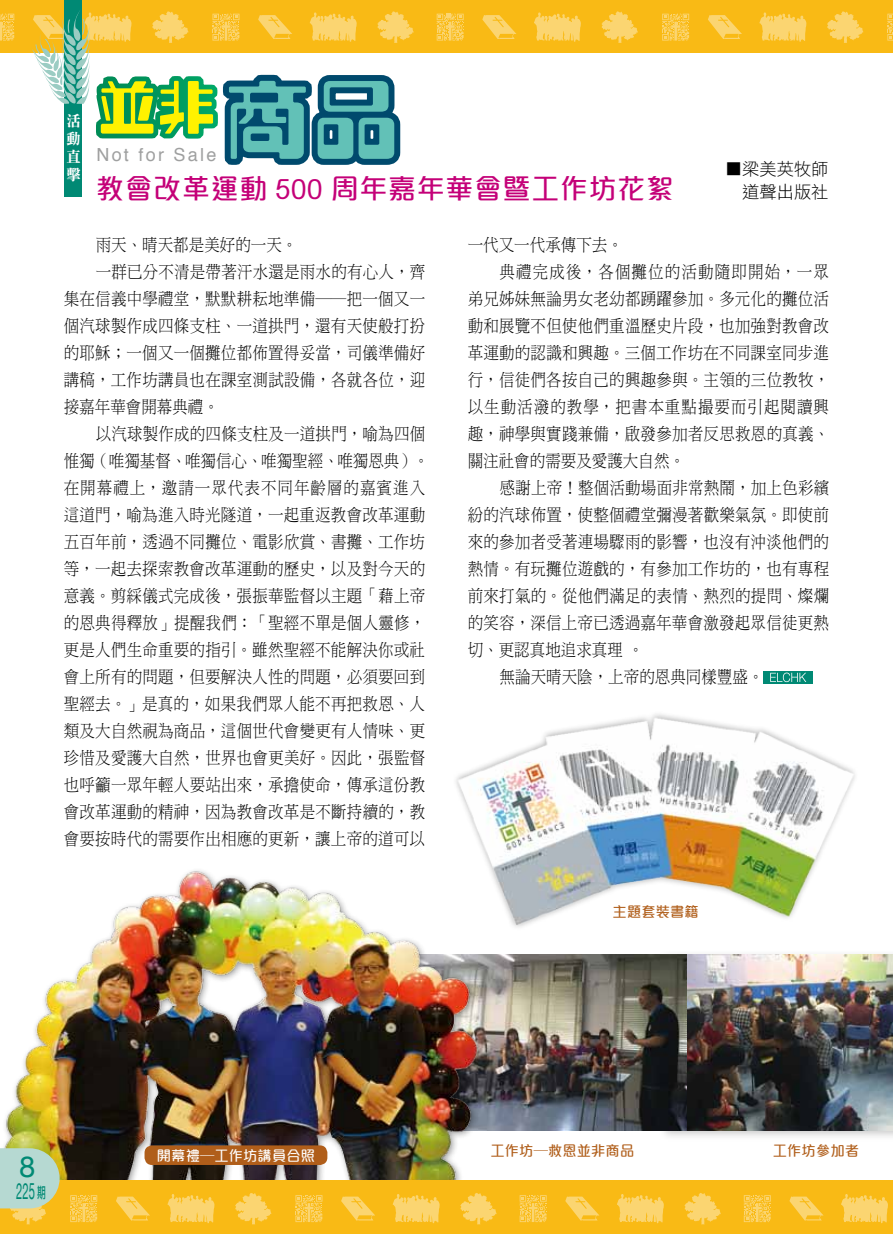
<style>
.page{position:relative;width:893px;height:1234px;background:#fff}
.page>*{position:absolute;margin:0;border:0;box-sizing:border-box;transform-origin:0 0}
.t1{font:700 59.4px "M Computer HK";color:#fff200}
.t2{font:29.25px "Helvetica Neue";color:#008974}
.t3{font:500 27.75px "M Elle HK";letter-spacing:.03em;color:#c40078}
.t4{font:22.5px "Helvetica Neue";color:#008974;scale:.5 1}
.t5{font:18px "Helvetica";letter-spacing:.125em;color:#9fa0a0}
.t6{font:17.25px "DF Ming HK W3";letter-spacing:.015em;color:#000;scale:.9 1}
.t7{font:17.25px "DF Ming HK W3";letter-spacing:.065em;color:#000;scale:.9 1}
.t8{font:17.25px "DF Ming HK W3";letter-spacing:.07em;color:#000;scale:.9 1}
.t9{font:17.25px "DF Hei HK W3";color:#000}
.t10{font:15.15px/18.1px "DF Li Song HK W7";color:#fff;text-align:justify;scale:.95 1}
.t11{font:500 14.25px "M Elle HK";letter-spacing:.01em;color:#b05e1a}
.t12{font:500 14.25px "M Elle HK";letter-spacing:.01em;color:#fff}
.s1{font-size:88.65px;color:#004a6d}
.s2{font-family:"DF Li Hei HK W5";font-size:15px}
</style>
<div class="page">
<div style="left:658px;top:947px;width:235px;height:194px;background:#9fa0a0;opacity:.55"></div>
<img style="left:687px;top:954px;width:206px;height:175px">
<div style="left:0;top:0;width:893px;height:52px;background:#f9ba15"></div>
<svg style="left:759px;top:12px;width:48px;height:30px"></svg>
<svg style="left:827px;top:11px;width:36px;height:32px"></svg>
<svg style="left:662px;top:14px;width:27px;height:27px"></svg>
<svg style="left:708px;top:15px;width:34px;height:24px"></svg>
<svg style="left:0;top:14px;width:14px;height:27px"></svg>
<svg style="left:887px;top:14px;width:6px;height:27px"></svg>
<svg style="left:534px;top:12px;width:47px;height:30px"></svg>
<svg style="left:601px;top:11px;width:37px;height:32px"></svg>
<svg style="left:437px;top:14px;width:27px;height:27px"></svg>
<svg style="left:482px;top:15px;width:34px;height:24px"></svg>
<img style="left:489px;top:954px;width:198px;height:175px">
<img style="left:4px;top:870px;width:485px;height:310px">
<div style="left:145px;top:1145px;width:182px;height:19px;background:#b05e1a;border-radius:8px"></div>
<div style="left:0;top:1180px;width:893px;height:53px;background:#f9ba15"></div>
<svg style="left:167px;top:1194px;width:48px;height:28px"></svg>
<svg style="left:235px;top:1193px;width:37px;height:30px"></svg>
<svg style="left:70px;top:1195px;width:27px;height:26px"></svg>
<svg style="left:116px;top:1196px;width:34px;height:24px"></svg>
<svg style="left:841px;top:1194px;width:47px;height:28px"></svg>
<svg style="left:744px;top:1195px;width:27px;height:26px"></svg>
<svg style="left:789px;top:1196px;width:35px;height:24px"></svg>
<svg style="left:393px;top:1194px;width:47px;height:28px"></svg>
<svg style="left:460px;top:1193px;width:37px;height:30px"></svg>
<svg style="left:295px;top:1195px;width:27px;height:26px"></svg>
<svg style="left:341px;top:1196px;width:34px;height:24px"></svg>
<svg style="left:617px;top:1194px;width:47px;height:28px"></svg>
<svg style="left:684px;top:1193px;width:37px;height:30px"></svg>
<svg style="left:520px;top:1195px;width:27px;height:26px"></svg>
<svg style="left:565px;top:1196px;width:34px;height:24px"></svg>
<img style="left:453px;top:714px;width:402px;height:219px">
<svg style="left:0;top:1147px;width:60px;height:76px;background:#c6d1a1"></svg>
<div style="left:64px;top:0;width:18px;height:197px;background:#008974"></div>
<div style="left:764px;top:671px;width:49px;height:12px;background:#008974"></div>
<svg style="left:770px;top:672px;width:36px;height:10px"></svg>
<svg style="left:31px;top:11px;width:383px;height:154px"></svg>
<p class="t10" style="left:66px;top:111px;width:16px">活動直擊</p>
<h1 class="t1" style="left:97px;top:79px;width:304px">並非<span class="s1">商品</span></h1>
<p class="t5" style="left:96px;top:141px;width:121px">Not for Sale</p>
<p class="t9" style="left:725px;top:159px;width:105px">■梁美英牧師</p>
<h3 class="t3" style="left:96px;top:175px;width:579px">教會改革運動 500 周年嘉年華會暨工作坊花絮</h3>
<p class="t9" style="left:742px;top:182px;width:88px">道聲出版社</p>
<p class="t6" style="left:96px;top:235px;width:226px">雨天、晴天都是美好的一天。</p>
<p class="t6" style="left:96px;top:262px;width:368px">一群已分不清是帶著汗水還是雨水的有心人，齊</p>
<p class="t6" style="left:64px;top:289px;width:403px">集在信義中學禮堂，默默耕耘地準備——把一個又一</p>
<p class="t6" style="left:64px;top:316px;width:403px">個汽球製作成四條支柱、一道拱門，還有天使般打扮</p>
<p class="t6" style="left:64px;top:343px;width:403px">的耶穌；一個又一個攤位都佈置得妥當，司儀準備好</p>
<p class="t6" style="left:64px;top:370px;width:403px">講稿，工作坊講員也在課室測試設備，各就各位，迎</p>
<p class="t6" style="left:64px;top:397px;width:174px">接嘉年華會開幕典禮。</p>
<p class="t6" style="left:96px;top:424px;width:368px">以汽球製作成的四條支柱及一道拱門，喻為四個</p>
<p class="t6" style="left:64px;top:451px;width:407px">惟獨（唯獨基督、唯獨信心、唯獨聖經、唯獨恩典）。</p>
<p class="t7" style="left:64px;top:478px;width:403px">在開幕禮上，邀請一眾代表不同年齡層的嘉賓進入</p>
<p class="t6" style="left:64px;top:505px;width:403px">這道門，喻為進入時光隧道，一起重返教會改革運動</p>
<p class="t6" style="left:64px;top:532px;width:403px">五百年前，透過不同攤位、電影欣賞、書攤、工作坊</p>
<p class="t6" style="left:64px;top:559px;width:403px">等，一起去探索教會改革運動的歷史，以及對今天的</p>
<p class="t6" style="left:64px;top:586px;width:403px">意義。剪綵儀式完成後，張振華監督以主題「藉上帝</p>
<p class="t6" style="left:64px;top:613px;width:403px">的恩典得釋放」提醒我們：「聖經不單是個人靈修，</p>
<p class="t6" style="left:64px;top:640px;width:403px">更是人們生命重要的指引。雖然聖經不能解決你或社</p>
<p class="t6" style="left:64px;top:667px;width:403px">會上所有的問題，但要解決人性的問題，必須要回到</p>
<p class="t6" style="left:64px;top:694px;width:403px">聖經去。」是真的，如果我們眾人能不再把救恩、人</p>
<p class="t6" style="left:64px;top:721px;width:403px">類及大自然視為商品，這個世代會變更有人情味、更</p>
<p class="t6" style="left:64px;top:748px;width:403px">珍惜及愛護大自然，世界也會更美好。因此，張監督</p>
<p class="t6" style="left:64px;top:775px;width:403px">也呼籲一眾年輕人要站出來，承擔使命，傳承這份教</p>
<p class="t6" style="left:64px;top:802px;width:403px">會改革運動的精神，因為教會改革是不斷持續的，教</p>
<p class="t6" style="left:64px;top:829px;width:403px">會要按時代的需要作出相應的更新，讓上帝的道可以</p>
<p class="t6" style="left:468px;top:235px;width:174px">一代又一代承傳下去。</p>
<p class="t8" style="left:500px;top:262px;width:368px">典禮完成後，各個攤位的活動隨即開始，一眾</p>
<p class="t6" style="left:468px;top:289px;width:403px">弟兄姊妹無論男女老幼都踴躍參加。多元化的攤位活</p>
<p class="t6" style="left:468px;top:316px;width:403px">動和展覽不但使他們重溫歷史片段，也加強對教會改</p>
<p class="t6" style="left:468px;top:343px;width:403px">革運動的認識和興趣。三個工作坊在不同課室同步進</p>
<p class="t6" style="left:468px;top:370px;width:403px">行，信徒們各按自己的興趣參與。主領的三位教牧，</p>
<p class="t7" style="left:468px;top:397px;width:403px">以生動活潑的教學，把書本重點撮要而引起閱讀興</p>
<p class="t6" style="left:468px;top:424px;width:403px">趣，神學與實踐兼備，啟發參加者反思救恩的真義、</p>
<p class="t6" style="left:468px;top:451px;width:243px">關注社會的需要及愛護大自然。</p>
<p class="t6" style="left:500px;top:478px;width:368px">感謝上帝！整個活動場面非常熱鬧，加上色彩繽</p>
<p class="t6" style="left:468px;top:505px;width:403px">紛的汽球佈置，使整個禮堂彌漫著歡樂氣氛。即使前</p>
<p class="t6" style="left:468px;top:532px;width:403px">來的參加者受著連場驟雨的影響，也沒有沖淡他們的</p>
<p class="t6" style="left:468px;top:559px;width:403px">熱情。有玩攤位遊戲的，有參加工作坊的，也有專程</p>
<p class="t6" style="left:468px;top:586px;width:403px">前來打氣的。從他們滿足的表情、熱烈的提問、燦爛</p>
<p class="t6" style="left:468px;top:613px;width:403px">的笑容，深信上帝已透過嘉年華會激發起眾信徒更熱</p>
<p class="t6" style="left:468px;top:640px;width:197px">切、更認真地追求真理 。</p>
<p class="t6" style="left:500px;top:667px;width:295px">無論天晴天陰，上帝的恩典同樣豐盛。</p>
<p class="t11" style="left:613px;top:904px;width:88px">主題套裝書籍</p>
<h2 class="t2" style="left:19px;top:1148px;width:18px">8</h2>
<h3 class="t4" style="left:16px;top:1177px;width:62px">225 <span class="s2">期</span></h3>
<p class="t12" style="left:157px;top:1148px;width:160px">開幕禮—工作坊講員合照</p>
<p class="t11" style="left:490px;top:1142px;width:145px">工作坊—救恩並非商品</p>
<p class="t11" style="left:773px;top:1142px;width:88px">工作坊參加者</p>
</div>
